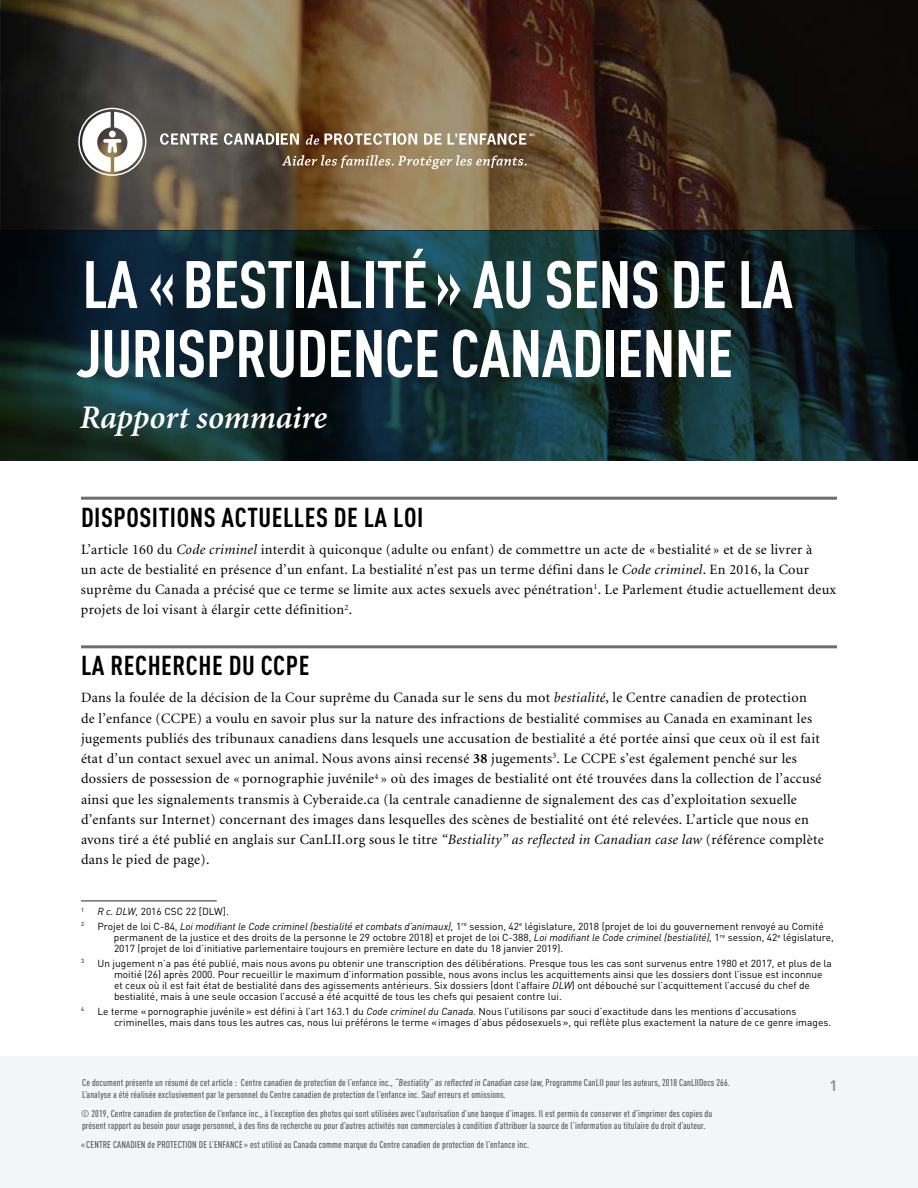
<style>
.page{position:relative;width:918px;height:1188px;background:#fff}
.page>*{position:absolute;margin:0;border:0;box-sizing:border-box;transform-origin:0 0}
.t1{font:700 66px/69px "DIN Cond";letter-spacing:-.01em;color:#fff}
.t2{font:italic 600 33px "Minion Pro";letter-spacing:-.005em;color:#fff}
.t3{font:700 27px "DIN Cond";letter-spacing:.02em;color:#000}
.t4{font:700 15px "DIN";color:#939598}
.t5{font:14.25px/20.2px "Minion";letter-spacing:.02em;color:#000}
.t6{font:10.2px/11.2px "DIN";color:#000}
.t7{font:500 9.75px/12px "DIN Cond";letter-spacing:.01em;color:#58595b}
.t8{font:5.85px "DIN";color:#000}
.s1{font-style:italic}
.s2{font-weight:700}
</style>
<div class="page">
<div style="left:0;top:1056px;width:918px;height:132px;background:#f3f5f6"></div>
<hr style="left:81px;top:497px;width:756px;height:3px;background:#6d6e71">
<hr style="left:81px;top:645px;width:756px;height:3px;background:#6d6e71">
<hr style="left:81px;top:900px;width:136px;height:2px;background:#6d6e71">
<svg style="left:1px;top:0;width:917px;height:230px;background:#4f3e2c"></svg>
<svg style="left:0;top:230px;width:918px;height:230px;background:#0f272c"></svg>
<svg style="left:78px;top:108px;width:68px;height:68px"></svg>
<svg style="left:160px;top:133px;width:58px;height:12px"></svg>
<svg style="left:224px;top:133px;width:75px;height:12px"></svg>
<svg style="left:306px;top:133px;width:111px;height:12px"></svg>
<svg style="left:424px;top:133px;width:18px;height:12px"></svg>
<svg style="left:282px;top:155px;width:245px;height:14px;background:#9e896c"></svg>
<svg style="left:448px;top:133px;width:87px;height:12px"></svg>
<h1 class="t1" style="left:76px;top:248px;width:718px">LA «BESTIALITÉ » AU SENS DE LA<br>JURISPRUDENCE CANADIENNE</h1>
<h2 class="t2" style="left:80px;top:394px;width:249px">Rapport sommaire</h2>
<h3 class="t3" style="left:81px;top:501px;width:344px">DISPOSITIONS ACTUELLES DE LA LOI</h3>
<p class="t5" style="left:81px;top:540px;width:757px">L’article 160 du <span class="s1">Code criminel</span> interdit à quiconque (adulte ou enfant) de commettre un acte de « bestialité » et de se livrer à<br>un acte de bestialité en présence d’un enfant. La bestialité n’est pas un terme défini dans le <span class="s1">Code criminel</span>. En 2016, la Cour suprême du Canada a précisé que ce terme se limite aux actes sexuels avec pénétration<sup>1</sup>. Le Parlement étudie actuellement deux projets de loi visant à élargir cette définition<sup>2</sup>.</p>
<h3 class="t3" style="left:81px;top:649px;width:230px">LA RECHERCHE DU CCPE</h3>
<p class="t5" style="left:81px;top:688px;width:744px">Dans la foulée de la décision de la Cour suprême du Canada sur le sens du mot <span class="s1">bestialité</span>, le Centre canadien de protection de l’enfance (CCPE) a voulu en savoir plus sur la nature des infractions de bestialité commises au Canada en examinant les jugements publiés des tribunaux canadiens dans lesquels une accusation de bestialité a été portée ainsi que ceux où il est fait état d’un contact sexuel avec un animal. Nous avons ainsi recensé <span class="s2">38</span> jugements<sup>3</sup>. Le CCPE s’est également penché sur les dossiers de possession de « pornographie juvénile<sup>4</sup> » où des images de bestialité ont été trouvées dans la collection de l’accusé ainsi que les signalements transmis à Cyberaide.ca (la centrale canadienne de signalement des cas d’exploitation sexuelle d’enfants sur Internet) concernant des images dans lesquelles des scènes de bestialité ont été relevées. L’article que nous en avons tiré a été publié en anglais sur CanLII.org sous le titre <span class="s1">“Bestiality” as reflected in Canadian case law</span> (référence complète dans le pied de page).</p>
<p class="t8" style="left:81px;top:906px;width:5px">1</p>
<p class="t6" style="left:97px;top:906px;width:133px"><span class="s1">R c. DLW,</span> 2016 CSC 22 [DLW].</p>
<p class="t8" style="left:81px;top:920px;width:5px">2</p>
<p class="t6" style="left:114px;top:920px;width:721px;text-indent:-16px">Projet de loi C-84, <span class="s1">Loi modifiant le Code criminel (bestialité et combats d’animaux),</span> 1<sup>re</sup> session, 42<sup>e</sup> législature, 2018 (projet de loi du gouvernement renvoyé au Comité permanent de la justice et des droits de la personne le 29 octobre 2018) et projet de loi C-388, <span class="s1">Loi modifiant le Code criminel (bestialité),</span> 1<sup>re</sup> session, 42<sup>e</sup> législature,<br>2017 (projet de loi d’initiative parlementaire toujours en première lecture en date du 18 janvier 2019).</p>
<p class="t8" style="left:81px;top:957px;width:5px">3</p>
<p class="t6" style="left:114px;top:957px;width:719px;text-indent:-17px">Un jugement n’a pas été publié, mais nous avons pu obtenir une transcription des délibérations. Presque tous les cas sont survenus entre 1980 et 2017, et plus de la moitié (26) après 2000. Pour recueillir le maximum d’information possible, nous avons inclus les acquittements ainsi que les dossiers dont l’issue est inconnue et ceux où il est fait état de bestialité dans des agissements antérieurs. Six dossiers (dont l’affaire <span class="s1">DLW</span>) ont débouché sur l’acquittement l’accusé du chef de bestialité, mais à une seule occasion l’accusé a été acquitté de tous les chefs qui pesaient contre lui.</p>
<p class="t8" style="left:81px;top:1006px;width:5px">4</p>
<p class="t6" style="left:114px;top:1005px;width:719px;text-indent:-17px">Le terme «pornographie juvénile» est défini à l’art 163.1 du <span class="s1">Code criminel du Canada.</span> Nous l’utilisons par souci d’exactitude dans les mentions d’accusations criminelles, mais dans tous les autres cas, nous lui préférons le terme «images d’abus pédosexuels», qui reflète plus exactement la nature de ce genre images.</p>
<p class="t7" style="left:82px;top:1077px;width:649px">Ce document présente un résumé de cet article : Centre canadien de protection de l’enfance inc., “Bestiality” as reflected in Canadian case law, Programme CanLII pour les auteurs, 2018 CanLIIDocs 266.<br>L’analyse a été réalisée exclusivement par le personnel du Centre canadien de protection de l’enfance inc. Sauf erreurs et omissions.</p>
<p class="t7" style="left:81px;top:1107px;width:633px">© 2019, Centre canadien de protection de l’enfance inc., à l’exception des photos qui sont utilisées avec l’autorisation d’une banque d’images. Il est permis de conserver et d’imprimer des copies du présent rapport au besoin pour usage personnel, à des fins de recherche ou pour d’autres activités non commerciales à condition d’attribuer la source de l’information au titulaire du droit d’auteur.</p>
<p class="t7" style="left:81px;top:1138px;width:450px">« CENTRE CANADIEN de PROTECTION DE L’ENFANCE» est utilisé au Canada comme marque du Centre canadien de protection de l’enfance inc.</p>
<p class="t4" style="left:830px;top:1076px;width:10px">1</p>
</div>
